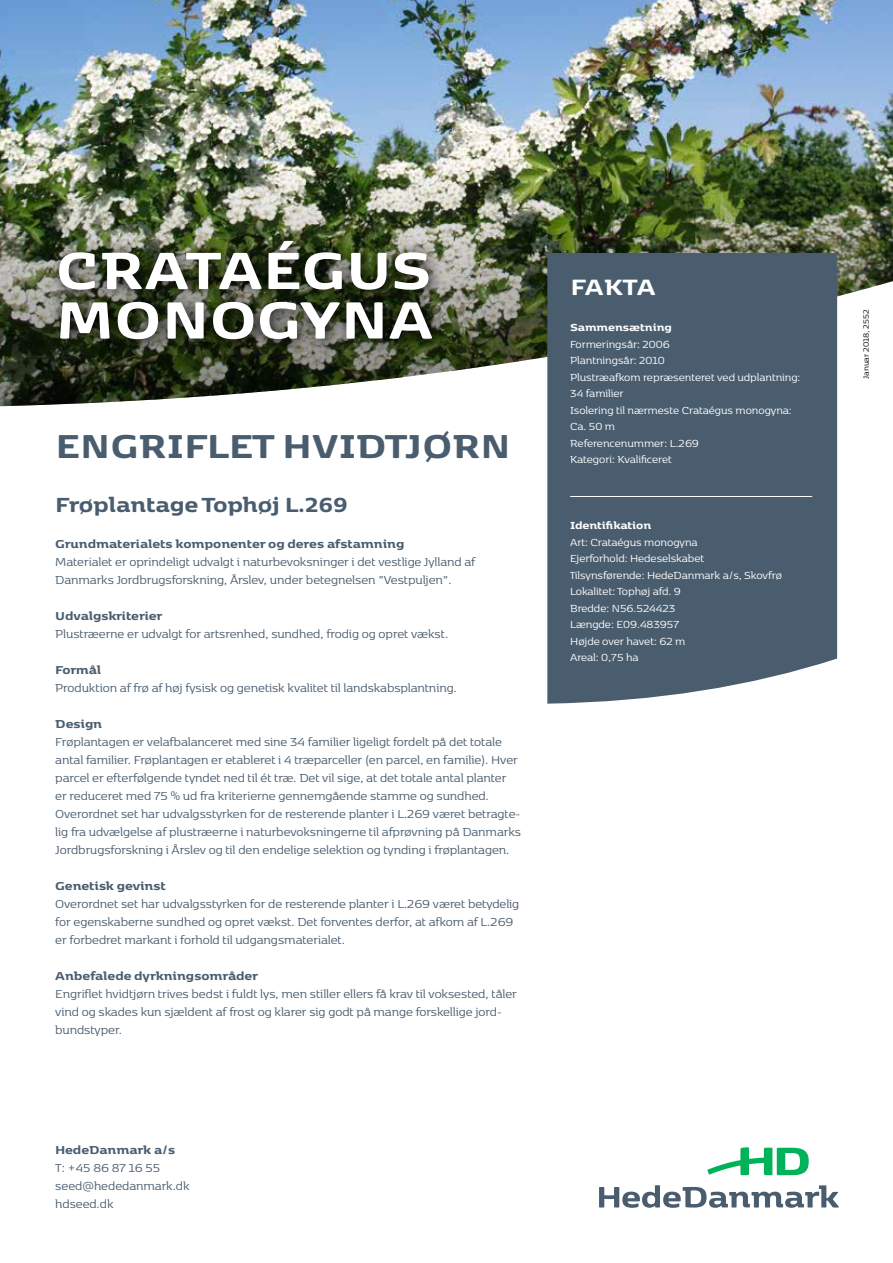
<style>
.page{position:relative;width:893px;height:1263px;background:#fff}
.page>*{position:absolute;margin:0;border:0;box-sizing:border-box;transform-origin:0 0}
.t1{font:700 61.5px/49.5px "Kobenhavn HDK";letter-spacing:.005em;color:#fff}
.t2{font:700 39px "Kobenhavn HDK";color:#4a5d6f}
.t3{font:700 26.1px "Kobenhavn HDK";letter-spacing:-.02em;color:#fff}
.t4{font:700 24px "Kobenhavn HDK";color:#4a5d6f}
.t5{font:13.5px/18px "Kobenhavn HDK";color:#4a5d6f}
.t6{font:700 13.5px "Kobenhavn HDK";color:#4a5d6f}
.t7{font:12px/16.5px "Kobenhavn HDK";color:#fff}
.t8{font:700 12px "Kobenhavn HDK";color:#fff}
.t9{font:9px "Kobenhavn HDK";color:#000}
</style>
<div class="page">
<img style="left:0;top:0;width:893px;height:408px">
<div style="left:547px;top:253px;width:290px;height:451px;background:#4a5d6f"></div>
<svg style="left:599px;top:1185px;width:240px;height:23px"></svg>
<svg style="left:707px;top:1147px;width:102px;height:28px"></svg>
<svg style="left:48px;top:229px;width:399px;height:126px;background:#3c4430"></svg>
<hr style="left:570px;top:496px;width:242px;height:1px;background:#fff">
<h1 class="t1" style="left:56px;top:244px;width:379px">CRATAÉGUS<br>MONOGYNA</h1>
<h2 class="t2" style="left:56px;top:421px;width:457px">ENGRIFLET HVIDTJØRN</h2>
<h3 class="t4" style="left:55px;top:489px;width:294px">Frøplantage Tophøj L.269</h3>
<p class="t6" style="left:55px;top:535px;width:350px">Grundmaterialets komponenter og deres afstamning</p>
<p class="t5" style="left:55px;top:552px;width:421px">Materialet er oprindeligt udvalgt i naturbevoksninger i det vestlige Jylland af<br>Danmarks Jordbrugsforskning, Årslev, under betegnelsen ”Vestpuljen”.</p>
<p class="t6" style="left:55px;top:607px;width:108px">Udvalgskriterier</p>
<p class="t5" style="left:55px;top:624px;width:394px">Plustræerne er udvalgt for artsrenhed, sundhed, frodig og opret vækst.</p>
<p class="t6" style="left:55px;top:661px;width:47px">Formål</p>
<p class="t5" style="left:55px;top:678px;width:403px">Produktion af frø af høj fysisk og genetisk kvalitet til landskabsplantning.</p>
<p class="t6" style="left:55px;top:715px;width:48px">Design</p>
<p class="t5" style="left:55px;top:732px;width:467px">Frøplantagen er velafbalanceret med sine 34 familier ligeligt fordelt på det totale antal familier. Frøplantagen er etableret i 4 træparceller (en parcel, en familie). Hver parcel er efterfølgende tyndet ned til ét træ. Det vil sige, at det totale antal planter er reduceret med 75 % ud fra kriterierne gennemgående stamme og sundhed.<br>Overordnet set har udvalgsstyrken for de resterende planter i L.269 været betragte&shy;lig fra udvælgelse af plustræerne i naturbevoksningerne til afprøvning på Danmarks Jordbrugsforskning i Årslev og til den endelige selektion og tynding i frøplantagen.</p>
<p class="t6" style="left:55px;top:877px;width:112px">Genetisk gevinst</p>
<p class="t5" style="left:55px;top:894px;width:465px">Overordnet set har udvalgsstyrken for de resterende planter i L.269 været betydelig for egenskaberne sundhed og opret vækst. Det forventes derfor, at afkom af L.269 er forbedret markant i forhold til udgangsmaterialet.</p>
<p class="t6" style="left:55px;top:967px;width:204px">Anbefalede dyrkningsområder</p>
<p class="t5" style="left:55px;top:984px;width:463px">Engriflet hvidtjørn trives bedst i fuldt lys, men stiller ellers få krav til voksested, tåler vind og skades kun sjældent af frost og klarer sig godt på mange forskellige jord&shy;bundstyper.</p>
<p class="t6" style="left:55px;top:1141px;width:122px">HedeDanmark a/s</p>
<p class="t5" style="left:55px;top:1158px;width:136px">T: +45 86 87 16 55 seed@hededanmark.dk hdseed.dk</p>
<h3 class="t3" style="left:570px;top:271px;width:87px">FAKTA</h3>
<p class="t8" style="left:570px;top:320px;width:103px">Sammensætning</p>
<p class="t7" style="left:570px;top:335px;width:232px">Formeringsår: 2006<br>Plantningsår: 2010<br>Plustræafkom repræsenteret ved udplantning:<br>34 familier<br>Isolering til nærmeste Crataégus monogyna:<br>Ca. 50 m<br>Referencenummer: L.269<br>Kategori: Kvalificeret</p>
<p class="t8" style="left:570px;top:518px;width:83px">Identifikation</p>
<p class="t7" style="left:570px;top:533px;width:213px">Art: Crataégus monogyna<br>Ejerforhold: Hedeselskabet<br>Tilsynsførende: HedeDanmark a/s, Skovfrø<br>Lokalitet: Tophøj afd. 9<br>Bredde: N56.524423<br>Længde: E09.483957<br>Højde over havet: 62 m<br>Areal: 0,75 ha</p>
<p class="t9" style="left:861px;top:379px;width:71px;rotate:-90deg">Januar 2018, 2552</p>
</div>
